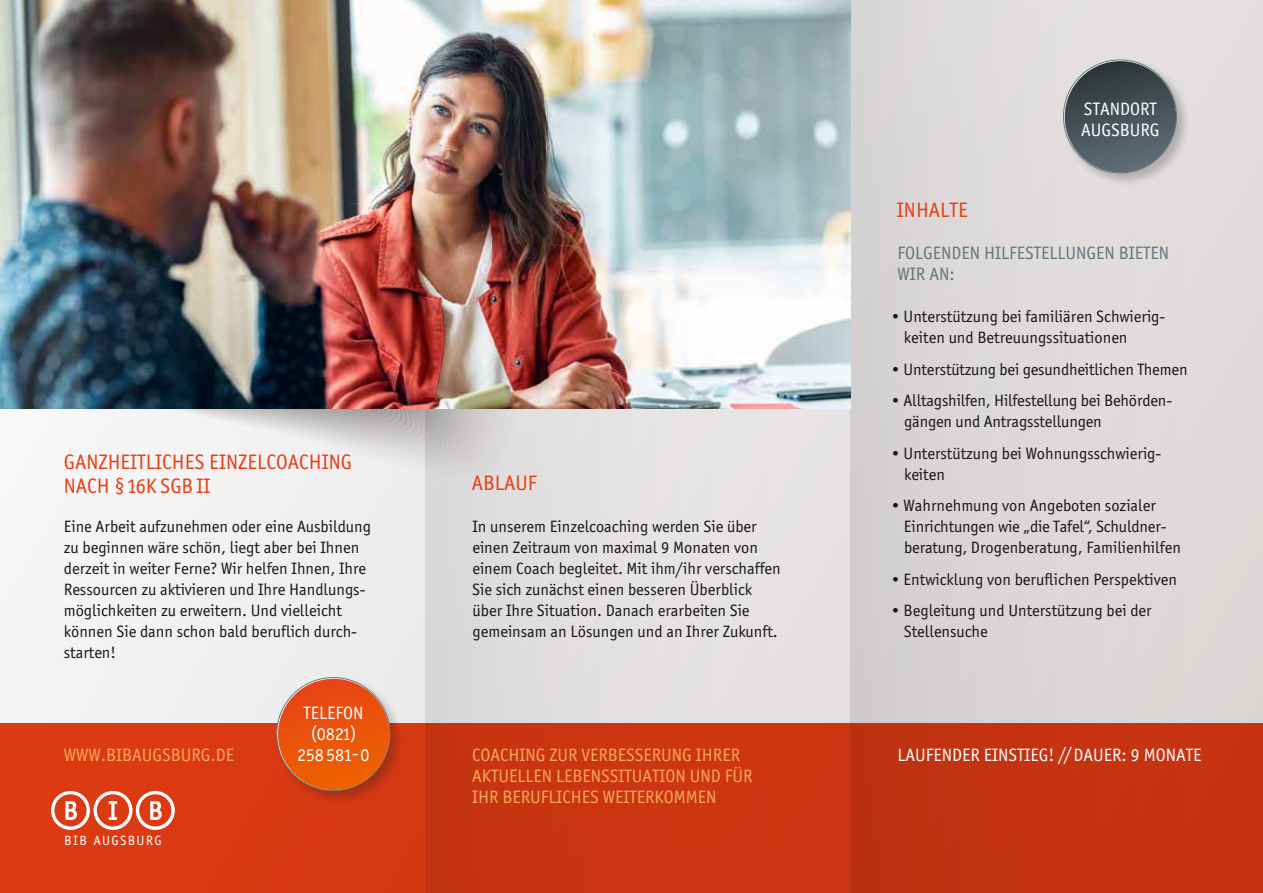
<style>
.page{position:relative;width:1263px;height:893px;background:#f2f1f1}
.page>*{position:absolute;margin:0;border:0;box-sizing:border-box;transform-origin:0 0}
.t1{font:21px/24px "Officina Sans ITC Pro";color:#e83e15}
.t2{font:18px/21px "Officina Sans ITC Pro";color:#f7aa57}
.t3{font:18px/21px "Officina Sans ITC Pro";color:#fff;text-align:center}
.t4{font:18px/21px "Officina Sans ITC Pro";color:#65757e}
.t5{font:16.5px/21px "Officina Sans ITC Pro";color:#181716}
.t6{font:13.5px "Officina Sans";letter-spacing:.1em;color:#fff}
</style>
<div class="page">
<div style="left:425px;top:0;width:425px;height:893px;background:#e4e1e0"></div>
<div style="left:850px;top:0;width:413px;height:893px;background:#dcd9d8"></div>
<div style="left:0;top:723px;width:1263px;height:170px;background:linear-gradient(to right,#db3a13,#bf3110)"></div>
<svg style="left:110px;top:408px;width:398px;height:51px"></svg>
<div style="left:274px;top:675px;width:130px;height:130px;background:#181716;opacity:.25"></div>
<div style="left:278px;top:679px;width:111px;height:111px;background:linear-gradient(to bottom,#e84516,#ec6301);border-radius:56px"></div>
<img style="left:0;top:0;width:850px;height:408px">
<svg style="left:51px;top:791px;width:124px;height:39px"></svg>
<div style="left:1061px;top:57px;width:130px;height:130px;background:#181716;opacity:.25"></div>
<div style="left:1065px;top:61px;width:111px;height:112px;background:linear-gradient(to bottom,#2e3638,#616f77);border-radius:56px"></div>
<p class="t1" style="left:64px;top:450px;width:290px">GANZHEITLICHES EINZELCOACHING<br>NACH §16K SGB II</p>
<p class="t5" style="left:64px;top:516px;width:309px">Eine Arbeit aufzunehmen oder eine Ausbildung zu beginnen wäre schön, liegt aber bei Ihnen derzeit in weiter Ferne? Wir helfen Ihnen, Ihre Ressourcen zu aktivieren und Ihre Handlungs&shy;möglichkeiten zu erweitern. Und vielleicht können Sie dann schon bald beruflich durch&shy;starten!</p>
<p class="t2" style="left:64px;top:745px;width:172px">WWW.BIBAUGSBURG.DE</p>
<p class="t6" style="left:64px;top:833px;width:99px">BIB AUGSBURG</p>
<p class="t3" style="left:298px;top:703px;width:74px">TELEFON (0821)<br>258 581-0</p>
<p class="t1" style="left:472px;top:471px;width:66px">ABLAUF</p>
<p class="t5" style="left:472px;top:516px;width:310px">In unserem Einzelcoaching werden Sie über einen Zeitraum von maximal 9 Monaten von einem Coach begleitet. Mit ihm/ihr verschaffen Sie sich zunächst einen besseren Überblick über Ihre Situation. Danach erarbeiten Sie gemeinsam an Lösungen und an Ihrer Zukunft.</p>
<p class="t3" style="left:1081px;top:98px;width:80px;text-align:left">STANDORT<br>AUGSBURG</p>
<p class="t1" style="left:897px;top:198px;width:72px">INHALTE</p>
<p class="t4" style="left:897px;top:243px;width:273px">FOLGENDEN HILFESTELLUNGEN BIETEN<br>WIR AN:</p>
<p class="t5" style="left:904px;top:306px;width:263px;text-indent:-12px">• Unterstützung bei familiären Schwierig&shy;keiten und Betreuungssituationen</p>
<p class="t5" style="left:891px;top:359px;width:297px">• Unterstützung bei gesundheitlichen Themen</p>
<p class="t5" style="left:904px;top:390px;width:269px;text-indent:-13px">• Alltagshilfen, Hilfestellung bei Behörden&shy;gängen und Antragsstellungen</p>
<p class="t5" style="left:904px;top:443px;width:259px;text-indent:-12px">• Unterstützung bei Wohnungsschwierig&shy;keiten</p>
<p class="t5" style="left:904px;top:495px;width:279px;text-indent:-12px">• Wahrnehmung von Angeboten sozialer<br>Einrichtungen wie „die Tafel“, Schuldner&shy;beratung, Drogenberatung, Familienhilfen</p>
<p class="t5" style="left:892px;top:569px;width:287px">• Entwicklung von beruflichen Perspektiven</p>
<p class="t5" style="left:904px;top:600px;width:249px;text-indent:-12px">• Begleitung und Unterstützung bei der<br>Stellensuche</p>
<p class="t2" style="left:472px;top:745px;width:282px">COACHING ZUR VERBESSERUNG IHRER<br>AKTUELLEN LEBENSSITUATION UND FÜR<br>IHR BERUFLICHES WEITERKOMMEN</p>
<p class="t3" style="left:897px;top:745px;width:305px">LAUFENDER EINSTIEG! // DAUER: 9 MONATE</p>
</div>
